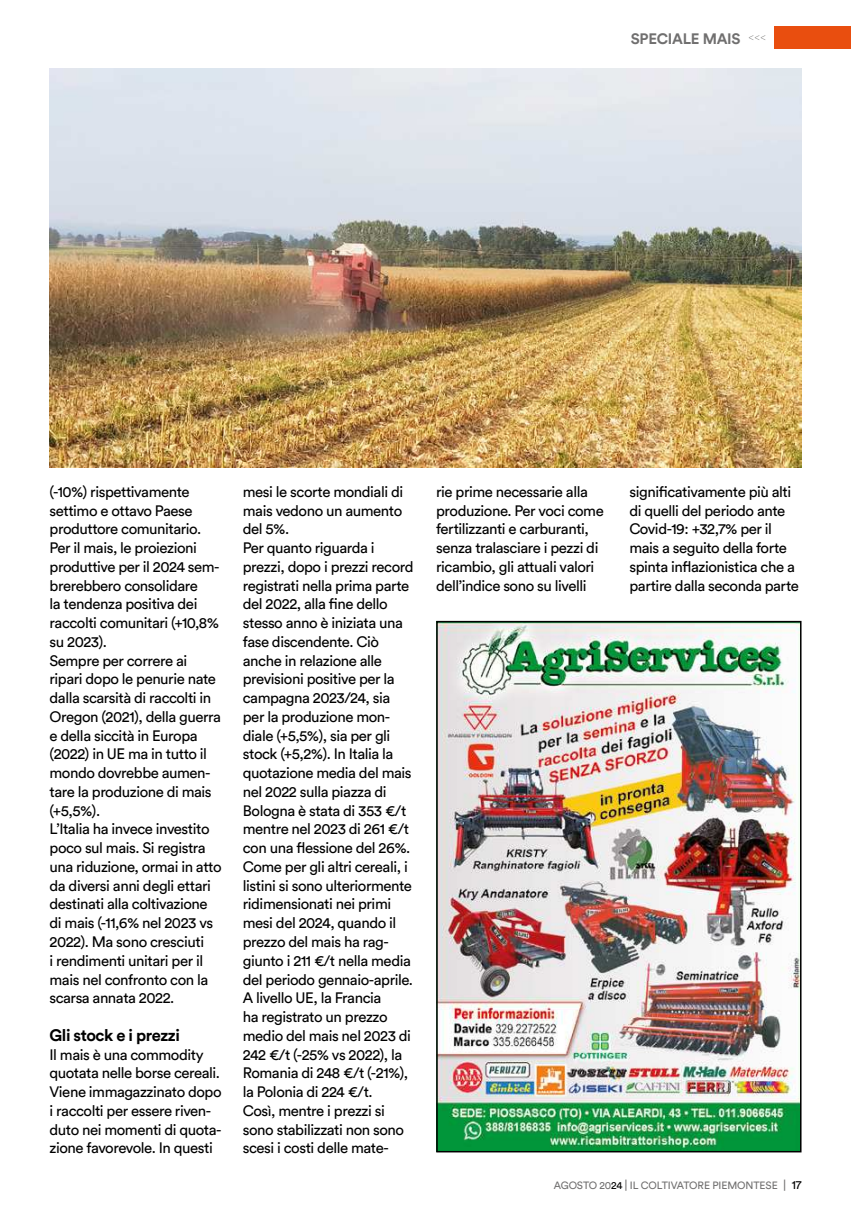
<style>
.page{position:relative;width:851px;height:1212px;background:#fff}
.page>*{position:absolute;margin:0;border:0;box-sizing:border-box;transform-origin:0 0}
.t1{font:700 16.5px "Circular Std";letter-spacing:-.03em;color:#000}
.t2{font:15px/18.8px "Circular Std";letter-spacing:-.03em;color:#000}
.t3{font:700 15px "Circular Std";letter-spacing:-.02em;color:#706f6f}
.t4{font:10.5px "Circular Std";letter-spacing:-.01em;color:#706f6f}
.s1{color:#000}
.s2{font-size:12px}
.s3{font-size:12px;color:#000}
</style>
<div class="page">
<div style="left:774px;top:26px;width:76px;height:23px;background:#e94e0f"></div>
<svg style="left:748px;top:35px;width:17px;height:5px"></svg>
<img style="left:439px;top:624px;width:359px;height:525px">
<div style="left:436px;top:621px;width:365px;height:531px;border:2px solid #000"></div>
<img style="left:50px;top:68px;width:751px;height:400px">
<p class="t3" style="left:630px;top:30px;width:111px">SPECIALE MAIS</p>
<p class="t2" style="left:50px;top:482px;width:173px">(-10%) rispettivamente settimo e ottavo Paese produttore comunitario.<br>Per il mais, le proiezioni produttive per il 2024 sem&shy;brerebbero consolidare<br>la tendenza positiva dei raccolti comunitari (+10,8% su 2023).<br>Sempre per correre ai ripari dopo le penurie nate dalla scarsità di raccolti in<br>Oregon (2021), della guerra e della siccità in Europa (2022) in UE ma in tutto il mondo dovrebbe aumen&shy;tare la produzione di mais (+5,5%).<br>L’Italia ha invece investito poco sul mais. Si registra una riduzione, ormai in atto da diversi anni degli ettari destinati alla coltivazione di mais (-11,6% nel 2023 vs<br>2022). Ma sono cresciuti<br>i rendimenti unitari per il mais nel confronto con la scarsa annata 2022.</p>
<p class="t1" style="left:50px;top:1026px;width:132px">Gli stock e i prezzi</p>
<p class="t2" style="left:50px;top:1045px;width:173px">Il mais è una commodity quotata nelle borse cereali.<br>Viene immagazzinato dopo i raccolti per essere riven&shy;duto nei momenti di quota&shy;zione favorevole. In questi</p>
<p class="t2" style="left:243px;top:482px;width:172px">mesi le scorte mondiali di mais vedono un aumento del 5%.<br>Per quanto riguarda i prezzi, dopo i prezzi record registrati nella prima parte del 2022, alla 昀椀ne dello stesso anno è iniziata una fase discendente. Ciò anche in relazione alle previsioni positive per la campagna 2023/24, sia per la produzione mon&shy;diale (+5,5%), sia per gli stock (+5,2%). In Italia la quotazione media del mais nel 2022 sulla piazza di<br>Bologna è stata di 353 €/t mentre nel 2023 di 261 €/t con una 昀氀essione del 26%.<br>Come per gli altri cereali, i listini si sono ulteriormente ridimensionati nei primi mesi del 2024, quando il prezzo del mais ha rag&shy;giunto i 211 €/t nella media del periodo gennaio-aprile.<br>A livello UE, la Francia<br>ha registrato un prezzo medio del mais nel 2023 di<br>242 €/t (-25% vs 2022), la<br>Romania di 248 €/t (-21%), la Polonia di 224 €/t.<br>Così, mentre i prezzi si sono stabilizzati non sono scesi i costi delle mate-</p>
<p class="t2" style="left:436px;top:482px;width:169px">rie prime necessarie alla produzione. Per voci come fertilizzanti e carburanti, senza tralasciare i pezzi di ricambio, gli attuali valori dell’indice sono su livelli</p>
<p class="t2" style="left:629px;top:482px;width:171px">signi昀椀cativamente più alti di quelli del periodo ante<br>Covid-19: +32,7% per il mais a seguito della forte spinta in昀氀azionistica che a partire dalla seconda parte</p>
<p class="t4" style="left:553px;top:1180px;width:249px">AGOSTO 20<span class="s1">24</span> <span class="s2">|</span> IL COLTIVATORE PIEMONTESE <span class="s2">|</span> <span class="s3">17</span></p>
</div>
